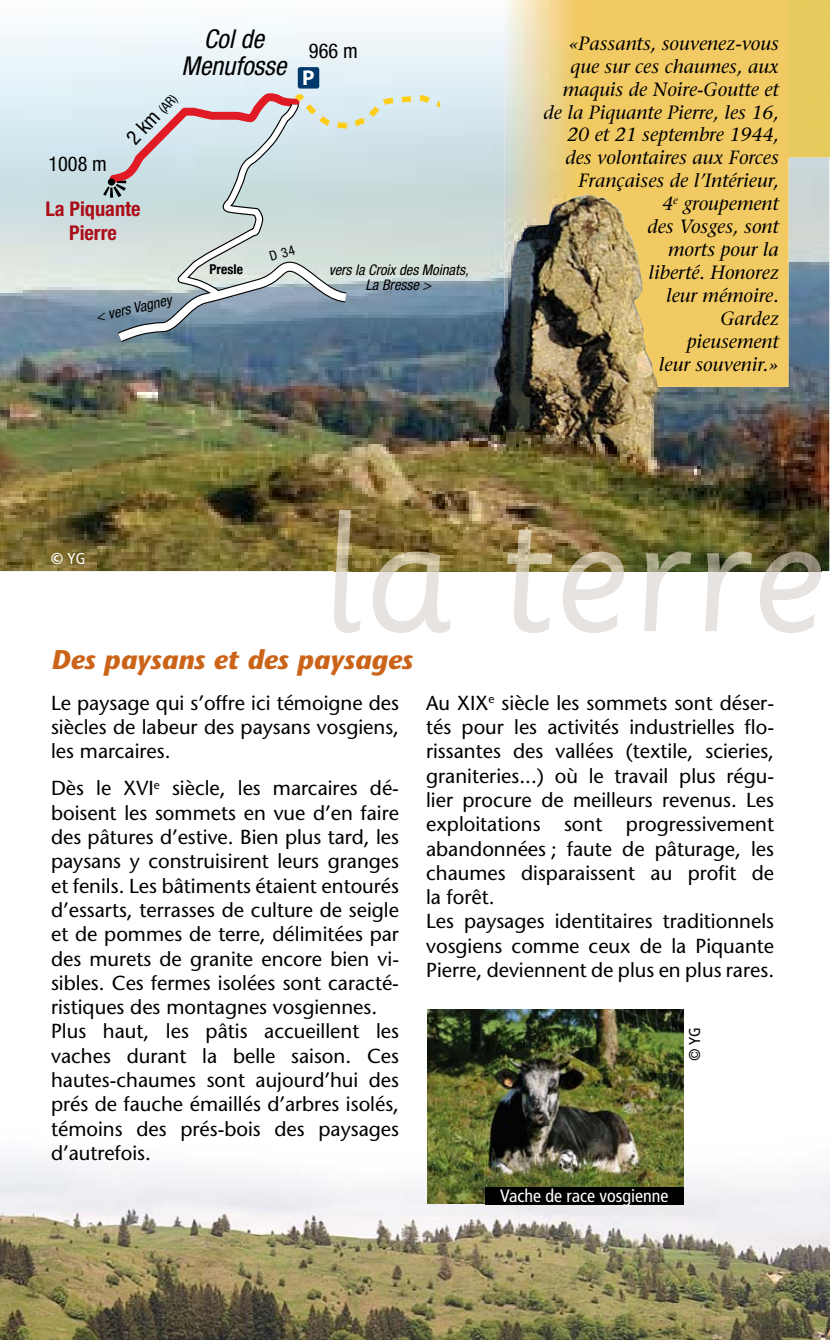
<style>
.page{position:relative;width:830px;height:1340px;background:#fff}
.page>*{position:absolute;margin:0;border:0;box-sizing:border-box;transform-origin:0 0}
.t1{font:153px "Sassoon Primary";color:#e6e3e1}
.t2{font:italic 700 27px "Stone Sans";color:#cb6418}
.t3{font:italic condensed 25.88px/27px "Helvetica Neue";color:#000;text-align:center}
.t4{font:700 21.38px "Myriad Pro";color:#fff}
.t5{font:20.25px/24.3px "Stone Sans";color:#000}
.t6{font:700 condensed 20.25px/23.6px "Helvetica Neue";color:#ab0d19;text-align:center}
.t7{font:condensed 20.25px "Helvetica Neue";color:#000}
.t8{font:italic 19.12px/22.9px "Stone Serif";color:#000;text-align:right}
.t9{font:condensed 18px "Frutiger";color:#fff}
.t10{font:condensed 15.75px "Frutiger";color:#fff}
.t11{font:condensed 15.75px "Frutiger";color:#000}
.t12{font:italic condensed 14.62px/15.3px "Helvetica Neue";color:#000;text-align:center}
.t13{font:condensed 13.5px "Helvetica Neue";color:#000}
.t14{font:700 condensed 13.5px "Helvetica Neue";color:#000}
.s1{font-size:20.25px}
.s2{font-family:"Stone Sans";font-weight:600;font-stretch:normal}
</style>
<div class="page">
<img style="left:0;top:25px;width:828px;height:546px">
<img style="left:0;top:1022px;width:829px;height:317px">
<div style="left:788px;top:0;width:41px;height:157px;background:#e5cb5d"></div>
<img style="left:504px;top:0;width:284px;height:387px">
<img style="left:488px;top:194px;width:170px;height:260px">
<div style="left:297px;top:67px;width:22px;height:22px;background:#00396b;border-radius:2px"></div>
<img style="left:334px;top:510px;width:486px;height:61px">
<img style="left:427px;top:1009px;width:256px;height:194px">
<div style="left:485px;top:1186px;width:198px;height:18px;background:#000"></div>
<svg style="left:103px;top:93px;width:385px;height:249px"></svg>
<p class="t3" style="left:181px;top:25px;width:106px">Col de<br>Menufosse</p>
<p class="t7" style="left:48px;top:153px;width:60px">1008 m</p>
<p class="t13" style="left:126px;top:138px;width:65px;rotate:-48deg"><span class="s1">2 km</span> (AR)</p>
<p class="t6" style="left:45px;top:197px;width:97px">La Piquante<br>Pierre</p>
<p class="t7" style="left:309px;top:39px;width:50px">966 m</p>
<p class="t4" style="left:302px;top:64px;width:14px">P</p>
<p class="t12" style="left:94px;top:309px;width:79px;rotate:-13deg">&lt; vers Vagney</p>
<p class="t14" style="left:209px;top:261px;width:35px">Presle</p>
<p class="t12" style="left:328px;top:262px;width:141px">vers la Croix des Moinats,<br>La Bresse &gt;</p>
<p class="t8" style="left:543px;top:32px;width:237px">«Passants, souvenez-vous que sur ces chaumes, aux maquis de Noire-Goutte et de la Piquante Pierre, les 16,<br>20 et 21 septembre 1944, des volontaires aux Forces<br>Françaises de l’Intérieur,<br>4<sup>e</sup> groupement<br>des Vosges, sont<br>morts pour la<br>liberté. Honorez<br>leur mémoire.<br>Gardez<br>pieusement<br>leur souvenir.»</p>
<p class="t10" style="left:51px;top:550px;width:36px"><span class="s2">©</span> YG</p>
<h1 class="t1" style="left:319px;top:487px;width:507px">la terre</h1>
<h2 class="t2" style="left:51px;top:643px;width:363px">Des paysans et des paysages</h2>
<p class="t5" style="left:51px;top:690px;width:349px;text-align:justify">Le paysage qui s’offre ici témoigne des siècles de labeur des paysans vosgiens, les marcaires.</p>
<p class="t5" style="left:51px;top:776px;width:349px">Dès le XVI<sup>e</sup> siècle, les marcaires dé&shy;boisent les sommets en vue d’en faire des pâtures d’estive. Bien plus tard, les paysans y construisirent leurs granges et fenils. Les bâtiments étaient entourés d’essarts, terrasses de culture de seigle et de pommes de terre, délimitées par des murets de granite encore bien vi&shy;sibles. Ces fermes isolées sont caracté&shy;ristiques des montagnes vosgiennes.<br>Plus haut, les pâtis accueillent les vaches durant la belle saison. Ces hautes-chaumes sont aujourd’hui des prés de fauche émaillés d’arbres isolés, témoins des prés-bois des paysages d’autrefois.</p>
<p class="t5" style="left:426px;top:690px;width:349px">Au XIX<sup>e</sup> siècle les sommets sont déser&shy;tés pour les activités industrielles flo&shy;rissantes des vallées (textile, scieries, graniteries...) où le travail plus régu&shy;lier procure de meilleurs revenus. Les exploitations sont progressivement abandonnées ; faute de pâturage, les chaumes disparaissent au profit de la forêt.<br>Les paysages identitaires traditionnels vosgiens comme ceux de la Piquante Pierre, deviennent de plus en plus rares.</p>
<p class="t11" style="left:685px;top:1060px;width:35px;rotate:-90deg">© YG</p>
<p class="t9" style="left:500px;top:1185px;width:170px">Vache de race vosgienne</p>
</div>
